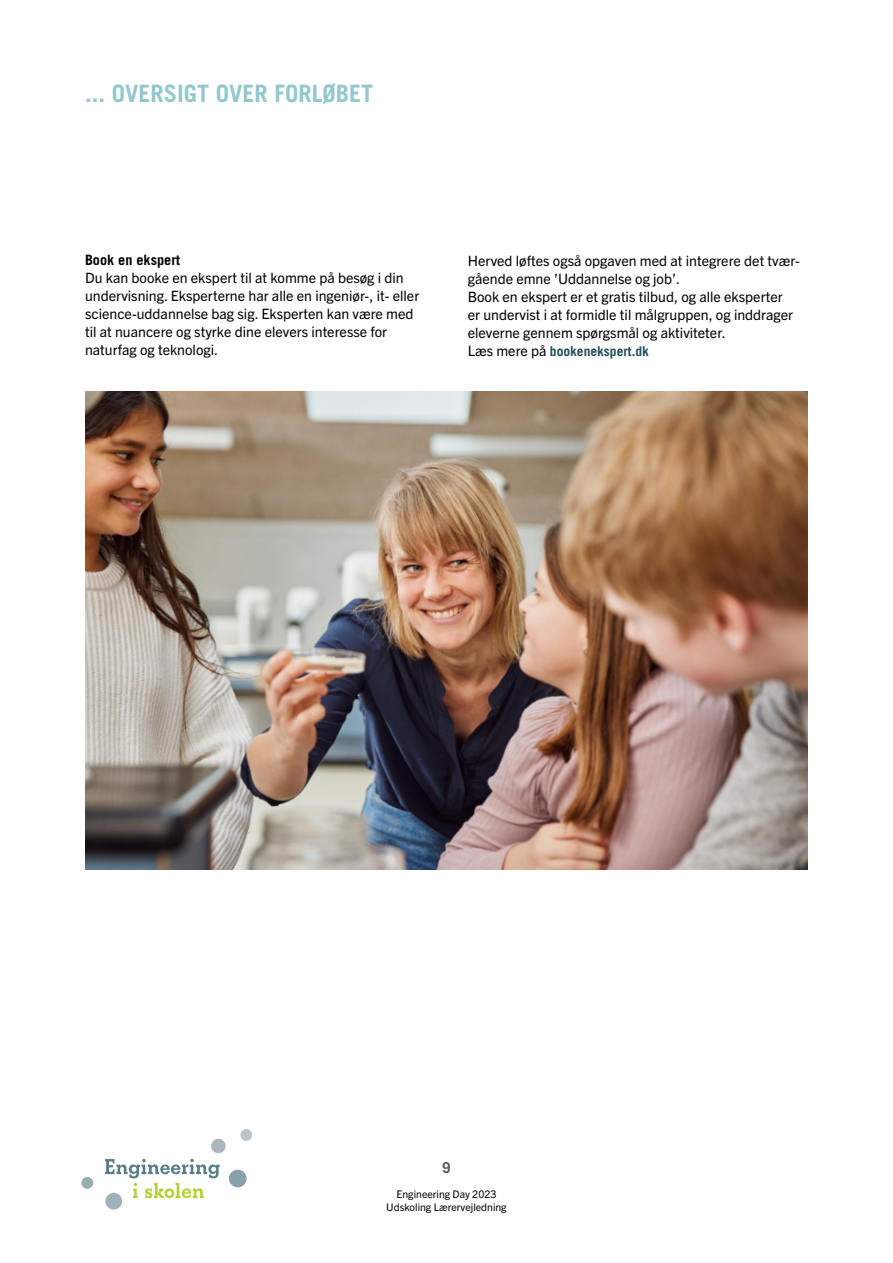
<style>
.page{position:relative;width:893px;height:1263px;background:#fff}
.page>*{position:absolute;margin:0;border:0;box-sizing:border-box;transform-origin:0 0}
.t1{font:700 24px "Trade Gothic LT Std";color:#92c8ce}
.t2{font:700 15px "Trade Gothic LT Std";color:#58595b}
.t3{font:14.25px/18px "Trade Gothic Next LT Pro";color:#000}
.t4{font:700 14.25px "Trade Gothic LT Std";color:#000}
.t5{font:700 13.5px "Trade Gothic LT Std";color:#1e4d5a}
.t6{font:10.5px/13.5px "Trade Gothic Next LT Pro";color:#000;text-align:center}
.s1{font-family:"Trade Gothic Next LT Pro";font-weight:400;font-size:14.25px;color:#000}
</style>
<div class="page">
<div style="left:229px;top:1170px;width:18px;height:17px;background:#8aa0a8;border-radius:50%"></div>
<div style="left:240px;top:1129px;width:12px;height:12px;background:#bac4c9;border-radius:50%"></div>
<div style="left:211px;top:1139px;width:15px;height:14px;background:#aab7bd;border-radius:50%"></div>
<div style="left:105px;top:1193px;width:17px;height:16px;background:#a1b1b8;border-radius:50%"></div>
<div style="left:81px;top:1177px;width:12px;height:12px;background:#9aabb2;border-radius:50%"></div>
<svg style="left:105px;top:1159px;width:115px;height:39px"></svg>
<img style="left:85px;top:392px;width:723px;height:478px">
<h1 class="t1" style="left:85px;top:79px;width:290px">... OVERSIGT OVER FORLØBET</h1>
<p class="t4" style="left:85px;top:252px;width:97px">Book en ekspert</p>
<p class="t3" style="left:85px;top:268px;width:336px">Du kan booke en ekspert til at komme på besøg i din undervisning. Eksperterne har alle en ingeniør-, it- eller science-uddannelse bag sig. Eksperten kan være med til at nuancere og styrke dine elevers interesse for naturfag og teknologi.</p>
<p class="t3" style="left:468px;top:251px;width:333px">Herved løftes også opgaven med at integrere det tvær&shy;gående emne ’Uddannelse og job’.<br>Book en ekspert er et gratis tilbud, og alle eksperter<br>er undervist i at formidle til målgruppen, og inddrager eleverne gennem spørgsmål og aktiviteter.</p>
<p class="t5" style="left:468px;top:343px;width:183px"><span class="s1">Læs mere på</span> bookenekspert.dk</p>
<p class="t2" style="left:442px;top:1158px;width:10px">9</p>
<p class="t6" style="left:386px;top:1186px;width:122px">Engineering Day 2023<br>Udskoling Lærervejledning</p>
</div>
